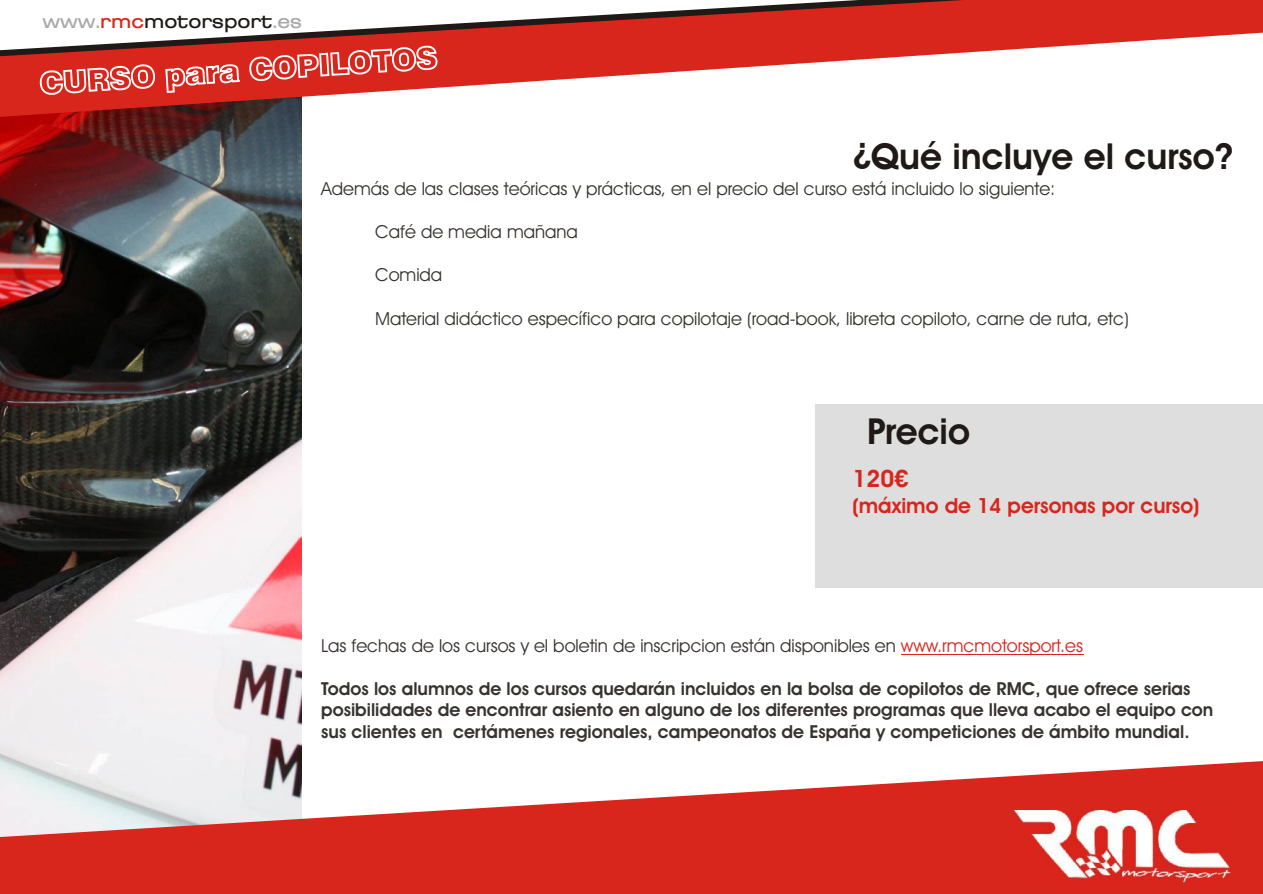
<style>
.page{position:relative;width:1263px;height:894px;background:#fff}
.page>*{position:absolute;margin:0;border:0;box-sizing:border-box;transform-origin:0 0}
.t1{font:700 36px "Avant Garde Bk BT";color:#1f1a17}
.t2{font:700 24px "Avant Garde Bk BT";color:#d9261c}
.t3{font:700 21px "Avant Garde Bk BT";color:#d9261c}
.t4{font:19.95px "AT Brazilia Seven";color:#1f1a17}
.t5{font:18px "Avant Garde Bk BT";color:#383330}
.t6{font:700 18px/21.5px "Avant Garde Bk BT";color:#383330}
.s1{color:#aba8a8}
.s2{color:#d9261c}
</style>
<div class="page">
<div style="left:815px;top:404px;width:448px;height:184px;background:#dedede"></div>
<img style="left:0;top:118px;width:302px;height:642px">
<svg style="left:0;top:760px;width:1263px;height:134px;fill:#d9261c"></svg>
<svg style="left:0;top:0;width:1263px;height:118px"></svg>
<svg style="left:0;top:0;width:1164px;height:57px;fill:#d9261c"></svg>
<img style="left:1012px;top:810px;width:219px;height:73px">
<hr style="left:901px;top:654px;width:182px;height:1px;background:#d9261c">
<svg style="left:40px;top:64px;width:115px;height:31px"></svg>
<svg style="left:165px;top:64px;width:75px;height:29px"></svg>
<svg style="left:249px;top:46px;width:189px;height:35px;background:#e25a52"></svg>
<p class="t4" style="left:43px;top:12px;width:261px"><span class="s1">www.</span><span class="s2">rmc</span>motorsport<span class="s1">.es</span></p>
<h1 class="t1" style="left:853px;top:141px;width:382px">¿Qué incluye el curso?</h1>
<p class="t5" style="left:321px;top:181px;width:736px">Además de las clases teóricas y prácticas, en el precio del curso está incluido lo siguiente:</p>
<p class="t5" style="left:375px;top:225px;width:204px">Café de media mañana</p>
<p class="t5" style="left:375px;top:268px;width:69px">Comida</p>
<p class="t5" style="left:375px;top:311px;width:755px">Material didáctico específico para copilotaje (road-book, libreta copiloto, carne de ruta, etc)</p>
<h1 class="t1" style="left:867px;top:417px;width:104px">Precio</h1>
<h2 class="t2" style="left:853px;top:469px;width:57px">120€</h2>
<p class="t3" style="left:853px;top:497px;width:348px">(máximo de 14 personas por curso)</p>
<p class="t5" style="left:321px;top:638px;width:763px">Las fechas de los cursos y el boletin de inscripcion están disponibles en <span class="s2">www.rmcmotorsport.es</span></p>
<p class="t6" style="left:321px;top:679px;width:894px">Todos los alumnos de los cursos quedarán incluidos en la bolsa de copilotos de RMC, que ofrece serias posibilidades de encontrar asiento en alguno de los diferentes programas que lleva acabo el equipo con sus clientes en certámenes regionales, campeonatos de España y competiciones de ámbito mundial.</p>
</div>
